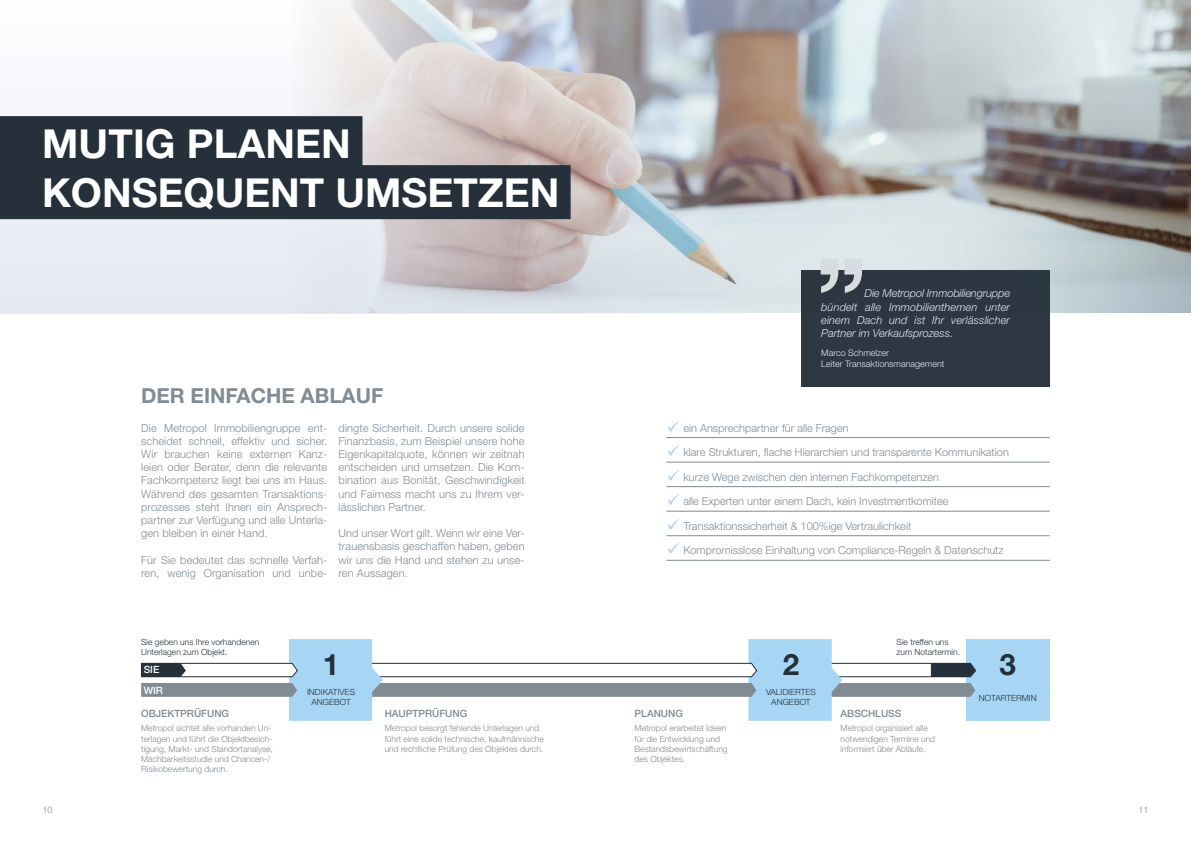
<style>
.page{position:relative;width:1191px;height:842px;background:#fff}
.page>*{position:absolute;margin:0;border:0;box-sizing:border-box;transform-origin:0 0}
.t1{font:700 40px/49px "Helvetica Neue";color:#fff}
.t2{font:700 29.6px "Helvetica Neue";color:#25303b}
.t3{font:700 20.7px "Helvetica Neue";color:#808b94}
.t4{font:300 11px/13.2px "Helvetica Neue";color:#808b94;text-align:justify}
.t5{font:italic 300 11px/13.2px "Helvetica Neue";color:#e3e8f2;text-align:justify}
.t6{font:500 10px "Helvetica Neue";color:#808b94}
.t7{font:500 10px "Helvetica Neue";color:#fff}
.t8{font:300 9px/10.8px "Helvetica Neue";color:#e3e8f2}
.t9{font:300 9px "Helvetica Neue";color:#808b94}
.t10{font:300 8.5px/10.2px "Helvetica Neue";color:#808b94}
.t11{font:300 8.5px/10.2px "Helvetica Neue";color:#25303b}
.s1{color:#a7d6f5}
</style>
<div class="page">
<div style="left:966px;top:639px;width:83px;height:82px;background:#a7d6f5"></div>
<img style="left:863px;top:0;width:328px;height:313px">
<svg style="left:0;top:0;width:863px;height:313px"></svg>
<div style="left:0;top:116px;width:362px;height:54px;background:#25303b"></div>
<div style="left:0;top:165px;width:570px;height:54px;background:#25303b"></div>
<hr style="left:666px;top:437px;width:383px;height:1px;background:#808b94">
<hr style="left:666px;top:462px;width:383px;height:1px;background:#808b94">
<hr style="left:666px;top:486px;width:383px;height:1px;background:#808b94">
<hr style="left:666px;top:511px;width:383px;height:1px;background:#808b94">
<hr style="left:666px;top:535px;width:383px;height:1px;background:#808b94">
<hr style="left:666px;top:560px;width:383px;height:1px;background:#808b94">
<svg style="left:141px;top:639px;width:835px;height:82px"></svg>
<div style="left:801px;top:271px;width:248px;height:116px;background:#2e3843"></div>
<svg style="left:820px;top:259px;width:42px;height:34px"></svg>
<h1 class="t1" style="left:42px;top:118px;width:519px">MUTIG PLANEN<br>KONSEQUENT UMSETZEN</h1>
<h3 class="t3" style="left:141px;top:383px;width:244px">DER EINFACHE ABLAUF</h3>
<p class="t4" style="left:141px;top:421px;width:187px">Die Metropol Immobiliengruppe ent&shy;scheidet schnell, effektiv und sicher.<br>Wir brauchen keine externen Kanz&shy;leien oder Berater, denn die relevante Fachkompetenz liegt bei uns im Haus.<br>Während des gesamten Transaktions&shy;prozesses steht Ihnen ein Ansprech&shy;partner zur Verfügung und alle Unterla&shy;gen bleiben in einer Hand.</p>
<p class="t4" style="left:141px;top:553px;width:187px">Für Sie bedeutet das schnelle Verfah&shy;ren, wenig Organisation und unbe-</p>
<p class="t4" style="left:338px;top:421px;width:187px">dingte Sicherheit. Durch unsere solide Finanzbasis, zum Beispiel unsere hohe Eigenkapitalquote, können wir zeitnah entscheiden und umsetzen. Die Kom&shy;bination aus Bonität, Geschwindigkeit und Fairness macht uns zu Ihrem ver&shy;lässlichen Partner.</p>
<p class="t4" style="left:338px;top:526px;width:187px">Und unser Wort gilt. Wenn wir eine Ver&shy;trauensbasis geschaffen haben, geben wir uns die Hand und stehen zu unse&shy;ren Aussagen.</p>
<p class="t11" style="left:141px;top:637px;width:120px">Sie geben uns Ihre vorhandenen<br>Unterlagen zum Objekt.</p>
<p class="t7" style="left:144px;top:664px;width:17px">SIE</p>
<h2 class="t2" style="left:323px;top:646px;width:18px">1</h2>
<p class="t11" style="left:307px;top:687px;width:49px;text-align:center">INDIKATIVES<br>ANGEBOT</p>
<p class="t7" style="left:144px;top:684px;width:21px">WIR</p>
<p class="t6" style="left:141px;top:707px;width:89px">OBJEKTPRÜFUNG</p>
<p class="t10" style="left:141px;top:723px;width:133px">Metropol sichtet alle vorhanden Un&shy;terlagen und führt die Objektbesich&shy;tigung, Markt- und Standortanalyse, Machbarkeitsstudie und Chancen-/ Risikobewertung durch.</p>
<p class="t6" style="left:385px;top:707px;width:84px">HAUPTPRÜFUNG</p>
<p class="t10" style="left:385px;top:723px;width:161px">Metropol besorgt fehlende Unterlagen und führt eine solide technische, kaufmännische und rechtliche Prüfung des Objektes durch.</p>
<p class="t5" style="left:821px;top:287px;width:190px;text-indent:43px">Die Metropol Immobiliengruppe bündelt alle Immobilienthemen unter einem Dach und ist Ihr verlässlicher Partner im Verkaufsprozess.</p>
<p class="t8" style="left:821px;top:347px;width:125px">Marco Schmelzer<br>Leiter Transaktionsmanagement</p>
<p class="t4" style="left:666px;top:421px;width:184px"><span class="s1">✓</span> ein Ansprechpartner für alle Fragen</p>
<p class="t4" style="left:666px;top:445px;width:344px"><span class="s1">✓</span> klare Strukturen, flache Hierarchien und transparente Kommunikation</p>
<p class="t4" style="left:666px;top:470px;width:274px"><span class="s1">✓</span> kurze Wege zwischen den internen Fachkompetenzen</p>
<p class="t4" style="left:666px;top:494px;width:284px"><span class="s1">✓</span> alle Experten unter einem Dach, kein Investmentkomitee</p>
<p class="t4" style="left:666px;top:519px;width:246px"><span class="s1">✓</span> Transaktionssicherheit &amp; 100%ige Vertraulichkeit</p>
<p class="t4" style="left:666px;top:544px;width:339px"><span class="s1">✓</span> Kompromisslose Einhaltung von Compliance-Regeln &amp; Datenschutz</p>
<p class="t6" style="left:634px;top:707px;width:50px">PLANUNG</p>
<p class="t10" style="left:634px;top:723px;width:95px">Metropol erarbeitet Ideen für die Entwicklung und<br>Bestandsbewirtschaftung des Objektes.</p>
<h2 class="t2" style="left:783px;top:646px;width:18px">2</h2>
<p class="t11" style="left:766px;top:687px;width:51px;text-align:center">VALIDIERTES<br>ANGEBOT</p>
<p class="t11" style="left:896px;top:637px;width:65px">Sie treffen uns zum Notartermin.</p>
<p class="t6" style="left:840px;top:707px;width:62px">ABSCHLUSS</p>
<p class="t10" style="left:840px;top:723px;width:96px">Metropol organisiert alle notwendigen Termine und informiert über Abläufe.</p>
<h2 class="t2" style="left:999px;top:646px;width:18px">3</h2>
<p class="t11" style="left:979px;top:693px;width:59px">NOTARTERMIN</p>
<p class="t9" style="left:43px;top:804px;width:12px">10</p>
<p class="t9" style="left:1138px;top:804px;width:12px">11</p>
</div>
